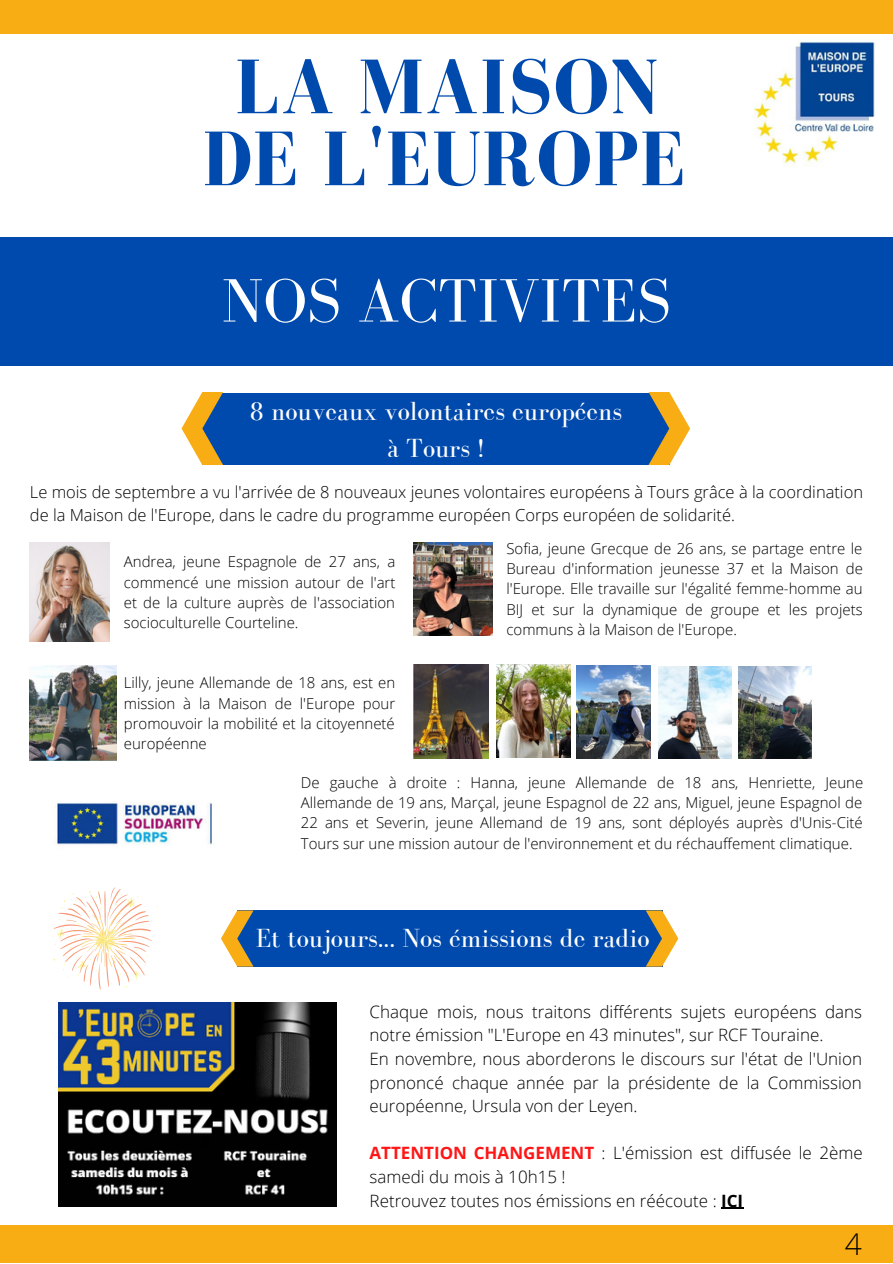
<style>
.page{position:relative;width:893px;height:1264px;background:#fff}
.page>*{position:absolute;margin:0;border:0;box-sizing:border-box;transform-origin:0 0}
.t1{font:700 79.35px/72px "Bodoni FLF";letter-spacing:.01em;color:#004aad;text-align:center}
.t2{font:63px "Bodoni FLF";color:#fff}
.t3{font:300 30px "Open Sans";color:#000}
.t4{font:27px/37px "Bodoni FLF";color:#fff;text-align:center}
.t5{font:300 16.95px/23.5px "Open Sans";color:#000}
.t6{font:300 16.5px/22.5px "Open Sans";color:#000}
.t7{font:300 15px/20.2px "Open Sans";color:#000;text-align:justify}
.s1{font-weight:700;color:#ff1616}
.s2{font-weight:700}
</style>
<div class="page">
<div style="left:0;top:1225px;width:892px;height:37px;background:#f9ad14"></div>
<div style="left:0;top:0;width:892px;height:33px;background:#f9ad14"></div>
<div style="left:0;top:237px;width:892px;height:128px;background:#004aad"></div>
<img style="left:754px;top:40px;width:121px;height:126px">
<svg style="left:52px;top:887px;width:106px;height:102px"></svg>
<div style="left:202px;top:393px;width:467px;height:71px;background:#004aad"></div>
<div style="left:237px;top:910px;width:425px;height:56px;background:#004aad"></div>
<svg style="left:648px;top:392px;width:42px;height:73px"></svg>
<svg style="left:645px;top:910px;width:33px;height:56px"></svg>
<svg style="left:221px;top:910px;width:32px;height:56px"></svg>
<svg style="left:181px;top:392px;width:42px;height:73px"></svg>
<img style="left:58px;top:1002px;width:278px;height:204px">
<img style="left:30px;top:542px;width:80px;height:99px">
<img style="left:30px;top:665px;width:86px;height:95px">
<img style="left:413px;top:542px;width:79px;height:94px">
<img style="left:413px;top:664px;width:75px;height:95px">
<img style="left:496px;top:664px;width:74px;height:93px">
<img style="left:576px;top:665px;width:75px;height:94px">
<img style="left:658px;top:666px;width:73px;height:92px">
<img style="left:738px;top:666px;width:73px;height:92px">
<img style="left:55px;top:802px;width:157px;height:43px">
<svg style="left:721px;top:1207px;width:22px;height:1px"></svg>
<h1 class="t1" style="left:202px;top:50px;width:484px">LA MAISON<br>DE L'EUROPE</h1>
<h2 class="t2" style="left:222px;top:266px;width:450px">NOS ACTIVITES</h2>
<h3 class="t4" style="left:249px;top:392px;width:374px">8 nouveaux volontaires européens à Tours !</h3>
<p class="t6" style="left:30px;top:481px;width:834px">Le mois de septembre a vu l'arrivée de 8 nouveaux jeunes volontaires européens à Tours grâce à la coordination de la Maison de l'Europe, dans le cadre du programme européen Corps européen de solidarité.</p>
<p class="t7" style="left:124px;top:551px;width:273px">Andrea, jeune Espagnole de 27 ans, a commencé une mission autour de l'art et de la culture auprès de l'association socioculturelle Courteline.</p>
<p class="t7" style="left:124px;top:672px;width:273px">Lilly, jeune Allemande de 18 ans, est en mission à la Maison de l'Europe pour promouvoir la mobilité et la citoyenneté européenne</p>
<p class="t7" style="left:506px;top:538px;width:358px">Sofia, jeune Grecque de 26 ans, se partage entre le Bureau d'information jeunesse 37 et la Maison de l'Europe. Elle travaille sur l'égalité femme-homme au BIJ et sur la dynamique de groupe et les projets communs à la Maison de l'Europe.</p>
<p class="t7" style="left:301px;top:772px;width:564px">De gauche à droite : Hanna, jeune Allemande de 18 ans, Henriette, Jeune Allemande de 19 ans, Marçal, jeune Espagnol de 22 ans, Miguel, jeune Espagnol de 22 ans et Severin, jeune Allemand de 19 ans, sont déployés auprès d'Unis-Cité Tours sur une mission autour de l'environnement et du réchauffement climatique.</p>
<h3 class="t4" style="left:256px;top:919px;width:395px">Et toujours... Nos émissions de radio</h3>
<p class="t5" style="left:369px;top:999px;width:494px">Chaque mois, nous traitons différents sujets européens dans notre émission "L'Europe en 43 minutes", sur RCF Touraine.<br>En novembre, nous aborderons le discours sur l'état de l'Union prononcé chaque année par la présidente de la Commission européenne, Ursula von der Leyen.</p>
<p class="t5" style="left:369px;top:1141px;width:494px"><span class="s1">ATTENTION CHANGEMENT</span> : L'émission est diffusée le 2ème samedi du mois à 10h15 !<br>Retrouvez toutes nos émissions en réécoute : <span class="s2">ICI</span></p>
<h3 class="t3" style="left:844px;top:1222px;width:19px">4</h3>
</div>
